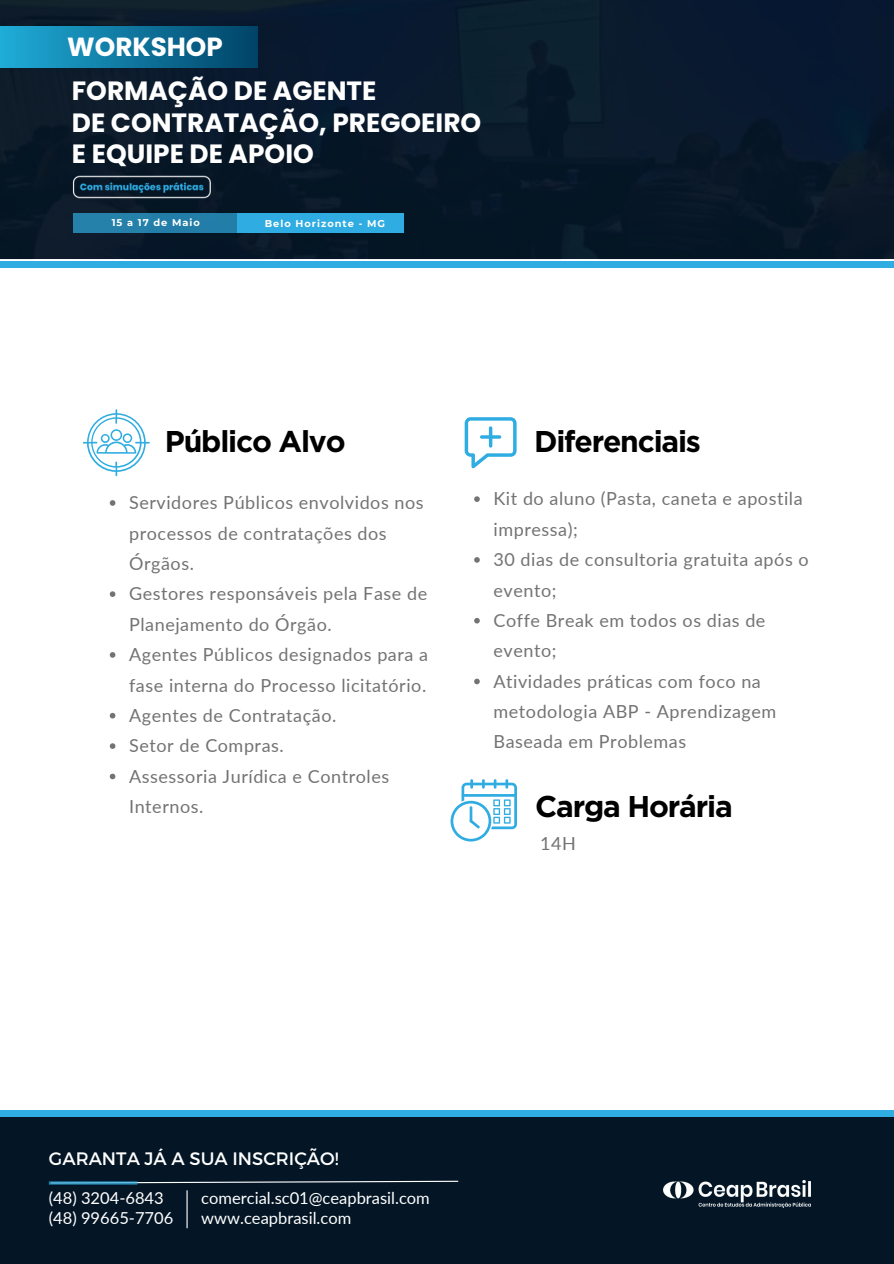
<style>
.page{position:relative;width:894px;height:1264px;background:#fff}
.page>*{position:absolute;margin:0;border:0;box-sizing:border-box;transform-origin:0 0}
.t1{font:700 30px "Gotham";letter-spacing:-.04em;color:#000}
.t2{font:700 26.4px/31.2px "Poppins";color:#fff}
.t3{font:700 26.25px "Poppins";color:#fff}
.t4{font:18px/30.3px "Lato";letter-spacing:.03em;color:#737373}
.t5{font:18px "Montserrat";color:#fff}
.t6{font:16.5px "Lato";color:#fff}
.t7{font:700 9.9px "Montserrat";letter-spacing:.1em;color:#fff}
</style>
<div class="page">
<svg style="left:83px;top:409px;width:66px;height:67px"></svg>
<svg style="left:450px;top:779px;width:67px;height:62px"></svg>
<svg style="left:464px;top:417px;width:52px;height:52px"></svg>
<svg style="left:110px;top:500px;width:5px;height:6px"></svg>
<svg style="left:110px;top:591px;width:5px;height:6px"></svg>
<svg style="left:110px;top:652px;width:5px;height:5px"></svg>
<svg style="left:110px;top:713px;width:5px;height:5px"></svg>
<svg style="left:110px;top:743px;width:5px;height:6px"></svg>
<svg style="left:110px;top:773px;width:5px;height:6px"></svg>
<div style="left:0;top:1113px;width:893px;height:150px;background:#041625"></div>
<div style="left:0;top:1109px;width:893px;height:7px;background:#2face1"></div>
<svg style="left:137px;top:1180px;width:322px;height:4px"></svg>
<hr style="left:49px;top:1181px;width:88px;height:3px;background:#2face1">
<hr style="left:186px;top:1190px;width:1px;height:38px;background:#fff">
<img style="left:663px;top:1180px;width:147px;height:27px">
<div style="left:0;top:261px;width:893px;height:7px;background:#2face1"></div>
<img style="left:0;top:0;width:893px;height:259px">
<div style="left:73px;top:213px;width:165px;height:19px;background:#237fa9"></div>
<div style="left:237px;top:213px;width:167px;height:19px;background:#2face1"></div>
<img style="left:27px;top:174px;width:230px;height:31px">
<div style="left:0;top:27px;width:257px;height:40px;background:linear-gradient(to right,#1facd8,#004367)"></div>
<svg style="left:474px;top:496px;width:5px;height:6px"></svg>
<svg style="left:474px;top:557px;width:5px;height:5px"></svg>
<svg style="left:474px;top:618px;width:5px;height:5px"></svg>
<svg style="left:474px;top:678px;width:5px;height:6px"></svg>
<h3 class="t3" style="left:67px;top:29px;width:157px">WORKSHOP</h3>
<h2 class="t2" style="left:72px;top:75px;width:411px">FORMAÇÃO DE AGENTE<br>DE CONTRATAÇÃO, PREGOEIRO<br>E EQUIPE DE APOIO</h2>
<p class="t7" style="left:112px;top:217px;width:90px">15 a 17 de Maio</p>
<p class="t7" style="left:265px;top:217px;width:122px">Belo Horizonte - MG</p>
<h1 class="t1" style="left:165px;top:423px;width:182px">Público Alvo</h1>
<h1 class="t1" style="left:534px;top:423px;width:168px">Diferenciais</h1>
<p class="t4" style="left:129px;top:487px;width:300px">Servidores Públicos envolvidos nos processos de contratações dos<br>Órgãos.<br>Gestores responsáveis pela Fase de<br>Planejamento do Órgão.<br>Agentes Públicos designados para a fase interna do Processo licitatório.<br>Agentes de Contratação.<br>Setor de Compras.<br>Assessoria Jurídica e Controles<br>Internos.</p>
<p class="t4" style="left:493px;top:483px;width:316px">Kit do aluno (Pasta, caneta e apostila impressa);<br>30 dias de consultoria gratuita após o evento;<br>Coffe Break em todos os dias de evento;<br>Atividades práticas com foco na metodologia ABP - Aprendizagem<br>Baseada em Problemas</p>
<h1 class="t1" style="left:535px;top:787px;width:199px">Carga Horária</h1>
<p class="t4" style="left:540px;top:827px;width:37px">14H</p>
<p class="t5" style="left:49px;top:1146px;width:291px">GARANTA JÁ A SUA INSCRIÇÃO!</p>
<p class="t6" style="left:49px;top:1188px;width:116px">(48) 3204-6843</p>
<p class="t6" style="left:201px;top:1188px;width:230px">comercial.sc01@ceapbrasil.com</p>
<p class="t6" style="left:49px;top:1207px;width:126px">(48) 99665-7706</p>
<p class="t6" style="left:201px;top:1207px;width:151px">www.ceapbrasil.com</p>
</div>
